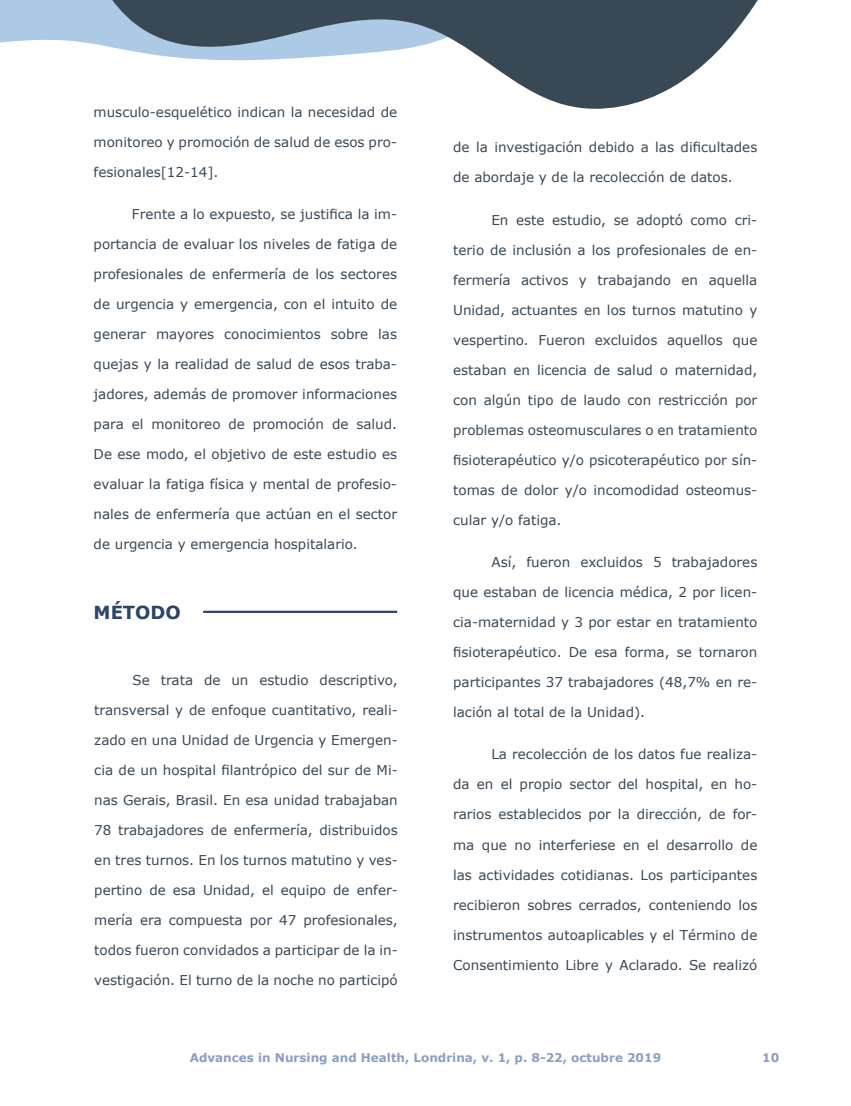
<style>
.page{position:relative;width:851px;height:1106px;background:#fff}
.page>*{position:absolute;margin:0;border:0;box-sizing:border-box;transform-origin:0 0}
.t1{font:700 18px "Verdana";color:#2c4467}
.t2{font:13.5px "Verdana";color:#394855}
.t3{font:700 12px "Verdana";color:#8c9ec2}
</style>
<div class="page">
<hr style="left:203px;top:610px;width:194px;height:3px;background:#2c4467">
<div style="left:0;top:0;width:71px;height:43px;background:#acc9e6"></div>
<svg style="left:71px;top:0;width:687px;height:109px"></svg>
<p class="t2" style="left:94px;top:102px;width:305px">musculo-esquelético indican la necesidad de</p>
<p class="t2" style="left:94px;top:132px;width:305px">monitoreo y promoción de salud de esos pro-</p>
<p class="t2" style="left:94px;top:162px;width:126px">fesionales[12-14].</p>
<p class="t2" style="left:132px;top:205px;width:267px">Frente a lo expuesto, se justifica la im-</p>
<p class="t2" style="left:94px;top:235px;width:305px">portancia de evaluar los niveles de fatiga de</p>
<p class="t2" style="left:94px;top:265px;width:305px">profesionales de enfermería de los sectores</p>
<p class="t2" style="left:94px;top:295px;width:305px">de urgencia y emergencia, con el intuito de</p>
<p class="t2" style="left:94px;top:325px;width:305px">generar mayores conocimientos sobre las</p>
<p class="t2" style="left:94px;top:355px;width:305px">quejas y la realidad de salud de esos traba-</p>
<p class="t2" style="left:94px;top:385px;width:305px">jadores, además de promover informaciones</p>
<p class="t2" style="left:94px;top:415px;width:305px">para el monitoreo de promoción de salud.</p>
<p class="t2" style="left:94px;top:445px;width:305px">De ese modo, el objetivo de este estudio es</p>
<p class="t2" style="left:94px;top:475px;width:305px">evaluar la fatiga física y mental de profesio-</p>
<p class="t2" style="left:94px;top:505px;width:305px">nales de enfermería que actúan en el sector</p>
<p class="t2" style="left:94px;top:535px;width:265px">de urgencia y emergencia hospitalario.</p>
<h1 class="t1" style="left:94px;top:599px;width:89px">MÉTODO</h1>
<p class="t2" style="left:133px;top:670px;width:267px">Se trata de un estudio descriptivo,</p>
<p class="t2" style="left:94px;top:700px;width:305px">transversal y de enfoque cuantitativo, reali-</p>
<p class="t2" style="left:94px;top:730px;width:305px">zado en una Unidad de Urgencia y Emergen-</p>
<p class="t2" style="left:94px;top:760px;width:305px">cia de un hospital filantrópico del sur de Mi-</p>
<p class="t2" style="left:94px;top:790px;width:305px">nas Gerais, Brasil. En esa unidad trabajaban</p>
<p class="t2" style="left:94px;top:820px;width:305px">78 trabajadores de enfermería, distribuidos</p>
<p class="t2" style="left:94px;top:850px;width:305px">en tres turnos. En los turnos matutino y ves-</p>
<p class="t2" style="left:94px;top:880px;width:305px">pertino de esa Unidad, el equipo de enfer-</p>
<p class="t2" style="left:94px;top:910px;width:305px">mería era compuesta por 47 profesionales,</p>
<p class="t2" style="left:94px;top:940px;width:305px">todos fueron convidados a participar de la in-</p>
<p class="t2" style="left:94px;top:970px;width:305px">vestigación. El turno de la noche no participó</p>
<p class="t2" style="left:453px;top:138px;width:306px">de la investigación debido a las dificultades</p>
<p class="t2" style="left:453px;top:168px;width:281px">de abordaje y de la recolección de datos.</p>
<p class="t2" style="left:491px;top:210px;width:267px">En este estudio, se adoptó como cri-</p>
<p class="t2" style="left:453px;top:240px;width:306px">terio de inclusión a los profesionales de en-</p>
<p class="t2" style="left:453px;top:270px;width:306px">fermería activos y trabajando en aquella</p>
<p class="t2" style="left:453px;top:300px;width:306px">Unidad, actuantes en los turnos matutino y</p>
<p class="t2" style="left:453px;top:330px;width:306px">vespertino. Fueron excluidos aquellos que</p>
<p class="t2" style="left:453px;top:360px;width:306px">estaban en licencia de salud o maternidad,</p>
<p class="t2" style="left:453px;top:390px;width:306px">con algún tipo de laudo con restricción por</p>
<p class="t2" style="left:453px;top:420px;width:306px">problemas osteomusculares o en tratamiento</p>
<p class="t2" style="left:453px;top:450px;width:306px">fisioterapéutico y/o psicoterapéutico por sín-</p>
<p class="t2" style="left:453px;top:480px;width:306px">tomas de dolor y/o incomodidad osteomus-</p>
<p class="t2" style="left:453px;top:510px;width:110px">cular y/o fatiga.</p>
<p class="t2" style="left:491px;top:553px;width:267px">Así, fueron excluidos 5 trabajadores</p>
<p class="t2" style="left:453px;top:583px;width:306px">que estaban de licencia médica, 2 por licen-</p>
<p class="t2" style="left:453px;top:613px;width:306px">cia-maternidad y 3 por estar en tratamiento</p>
<p class="t2" style="left:453px;top:643px;width:306px">fisioterapéutico. De esa forma, se tornaron</p>
<p class="t2" style="left:453px;top:673px;width:306px">participantes 37 trabajadores (48,7% en re-</p>
<p class="t2" style="left:453px;top:703px;width:193px">lación al total de la Unidad).</p>
<p class="t2" style="left:491px;top:745px;width:267px">La recolección de los datos fue realiza-</p>
<p class="t2" style="left:453px;top:775px;width:306px">da en el propio sector del hospital, en ho-</p>
<p class="t2" style="left:453px;top:805px;width:306px">rarios establecidos por la dirección, de for-</p>
<p class="t2" style="left:453px;top:835px;width:306px">ma que no interferiese en el desarrollo de</p>
<p class="t2" style="left:453px;top:865px;width:306px">las actividades cotidianas. Los participantes</p>
<p class="t2" style="left:453px;top:895px;width:306px">recibieron sobres cerrados, conteniendo los</p>
<p class="t2" style="left:453px;top:925px;width:306px">instrumentos autoaplicables y el Término de</p>
<p class="t2" style="left:453px;top:955px;width:306px">Consentimiento Libre y Aclarado. Se realizó</p>
<p class="t3" style="left:190px;top:1049px;width:473px">Advances in Nursing and Health, Londrina, v. 1, p. 8-22, octubre 2019</p>
<p class="t3" style="left:762px;top:1049px;width:19px">10</p>
</div>
